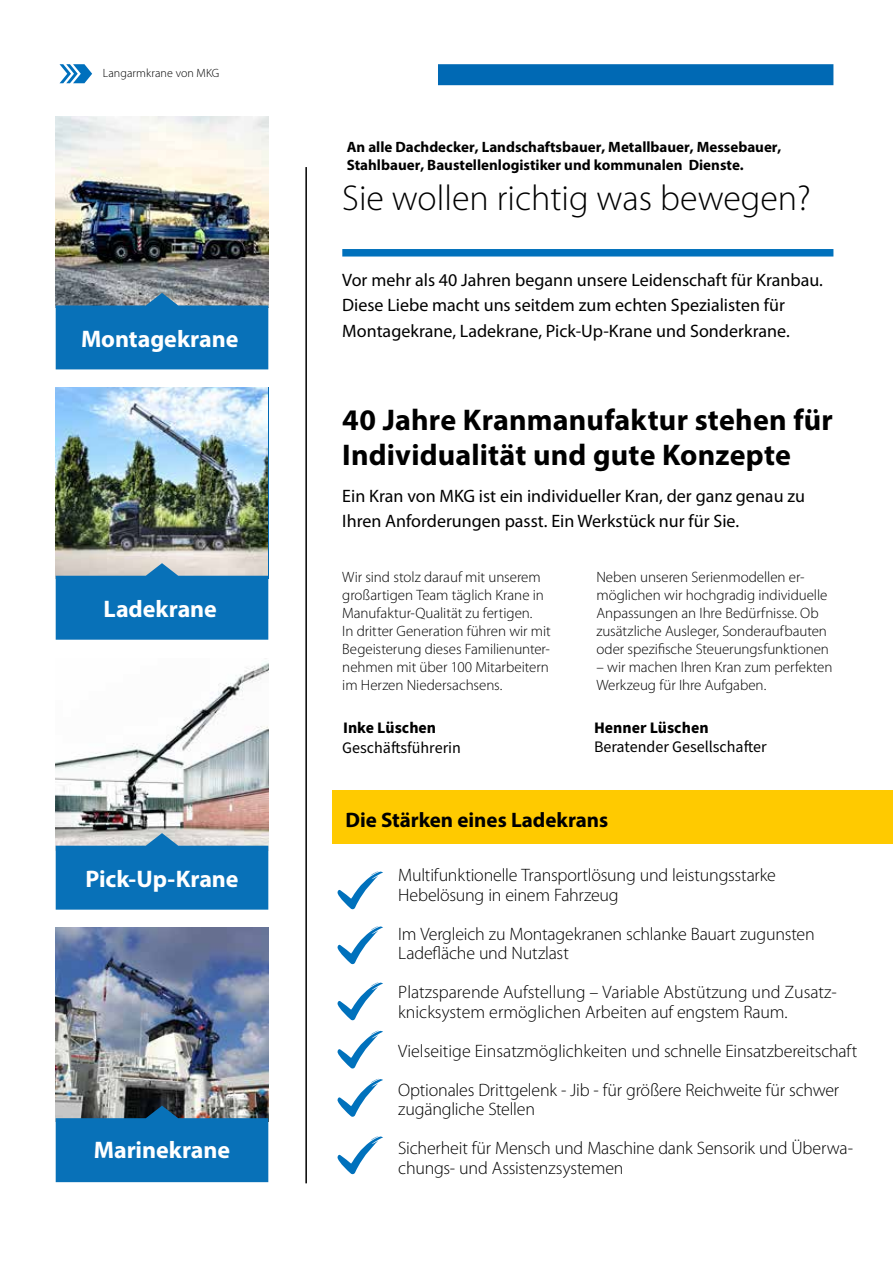
<style>
.page{position:relative;width:893px;height:1263px;background:#fff}
.page>*{position:absolute;margin:0;border:0;box-sizing:border-box;transform-origin:0 0}
.t1{font:300 36px "Myriad Pro";color:#000}
.t2{font:700 30px/34.5px "Myriad Pro";letter-spacing:.005em;color:#000}
.t3{font:700 24px "Myriad Pro";letter-spacing:-.005em;color:#fff}
.t4{font:700 21px "Myriad Pro";letter-spacing:-.005em;color:#000}
.t5{font:300 18px/19.5px "Myriad Pro";letter-spacing:-.01em;color:#000}
.t6{font:18px/25.5px "Myriad Pro";color:#000}
.t7{font:16.05px "Source Sans Pro";color:#000}
.t8{font:700 16.05px "Source Sans Pro";color:#000}
.t9{font:300 15px/18px "Myriad Pro";letter-spacing:-.005em;color:#000}
.t10{font:700 15px/18px "Myriad Pro";color:#000}
.t11{font:300 12px "Myriad Pro";letter-spacing:.005em;color:#000}
</style>
<div class="page">
<svg style="left:60px;top:64px;width:32px;height:19px"></svg>
<div style="left:332px;top:790px;width:561px;height:54px;background:#ffca00"></div>
<hr style="left:305px;top:167px;width:2px;height:1016px;background:#000">
<div style="left:342px;top:249px;width:491px;height:8px;background:#0071bc"></div>
<div style="left:438px;top:64px;width:395px;height:21px;background:#0069b4"></div>
<img style="left:56px;top:116px;width:212px;height:177px">
<svg style="left:56px;top:293px;width:212px;height:76px;background:#1b74b0"></svg>
<img style="left:56px;top:387px;width:212px;height:176px">
<svg style="left:56px;top:563px;width:212px;height:77px;background:#2980bb"></svg>
<img style="left:56px;top:662px;width:212px;height:171px">
<svg style="left:56px;top:833px;width:212px;height:77px;background:#2981bd"></svg>
<img style="left:56px;top:927px;width:212px;height:178px">
<svg style="left:56px;top:1105px;width:212px;height:77px;background:#1a72ad"></svg>
<svg style="left:338px;top:871px;width:45px;height:38px"></svg>
<svg style="left:338px;top:926px;width:45px;height:38px"></svg>
<svg style="left:338px;top:982px;width:45px;height:38px"></svg>
<svg style="left:338px;top:1030px;width:45px;height:38px"></svg>
<svg style="left:338px;top:1078px;width:45px;height:39px"></svg>
<svg style="left:338px;top:1136px;width:45px;height:38px"></svg>
<p class="t11" style="left:103px;top:66px;width:118px">Langarmkrane von MKG</p>
<h3 class="t3" style="left:81px;top:323px;width:159px">Montagekrane</h3>
<h3 class="t3" style="left:104px;top:593px;width:115px">Ladekrane</h3>
<h3 class="t3" style="left:85px;top:863px;width:155px">Pick-Up-Krane</h3>
<h3 class="t3" style="left:94px;top:1134px;width:138px">Marinekrane</h3>
<p class="t10" style="left:347px;top:138px;width:436px">An alle Dachdecker, Landschaftsbauer, Metallbauer, Messebauer,<br>Stahlbauer, Baustellenlogistiker und kommunalen Dienste.</p>
<h1 class="t1" style="left:342px;top:176px;width:470px">Sie wollen richtig was bewegen?</h1>
<p class="t6" style="left:342px;top:266px;width:482px">Vor mehr als 40 Jahren begann unsere Leidenschaft für Kranbau.<br>Diese Liebe macht uns seitdem zum echten Spezialisten für<br>Montagekrane, Ladekrane, Pick-Up-Krane und Sonderkrane.</p>
<h2 class="t2" style="left:342px;top:402px;width:492px">40 Jahre Kranmanufaktur stehen für<br>Individualität und gute Konzepte</h2>
<p class="t6" style="left:342px;top:483px;width:464px">Ein Kran von MKG ist ein individueller Kran, der ganz genau zu<br>Ihren Anforderungen passt. Ein Werkstück nur für Sie.</p>
<p class="t9" style="left:342px;top:568px;width:210px">Wir sind stolz darauf mit unserem großartigen Team täglich Krane in Manufaktur-Qualität zu fertigen.<br>In dritter Generation führen wir mit Begeisterung dieses Familienunter&shy;nehmen mit über 100 Mitarbeitern im Herzen Niedersachsens.</p>
<p class="t9" style="left:596px;top:568px;width:234px">Neben unseren Serienmodellen er&shy;möglichen wir hochgradig individuelle Anpassungen an Ihre Bedürfnisse. Ob zusätzliche Ausleger, Sonderaufbauten oder spezifische Steuerungsfunktionen</p>
<p class="t9" style="left:596px;top:658px;width:238px">– wir machen Ihren Kran zum perfekten<br>Werkzeug für Ihre Aufgaben.</p>
<p class="t8" style="left:343px;top:717px;width:95px">Inke Lüschen</p>
<p class="t8" style="left:594px;top:717px;width:116px">Henner Lüschen</p>
<p class="t7" style="left:342px;top:737px;width:120px">Geschäftsführerin</p>
<p class="t7" style="left:594px;top:736px;width:174px">Beratender Gesellschafter</p>
<p class="t4" style="left:345px;top:806px;width:264px">Die Stärken eines Ladekrans</p>
<p class="t5" style="left:398px;top:865px;width:379px">Multifunktionelle Transportlösung und leistungsstarke<br>Hebelösung in einem Fahrzeug</p>
<p class="t5" style="left:398px;top:924px;width:418px">Im Vergleich zu Montagekranen schlanke Bauart zugunsten<br>Ladefläche und Nutzlast</p>
<p class="t5" style="left:398px;top:982px;width:440px">Platzsparende Aufstellung – Variable Abstützung und Zusatz&shy;knicksystem ermöglichen Arbeiten auf engstem Raum.</p>
<p class="t5" style="left:398px;top:1031px;width:461px;line-height:39px">Vielseitige Einsatzmöglichkeiten und schnelle Einsatzbereitschaft<br>Optionales Drittgelenk - Jib - für größere Reichweite für schwer</p>
<p class="t5" style="left:398px;top:1090px;width:456px;line-height:39px">zugängliche Stellen<br>Sicherheit für Mensch und Maschine dank Sensorik und Überwa-</p>
<p class="t5" style="left:398px;top:1158px;width:227px">chungs- und Assistenzsystemen</p>
</div>
